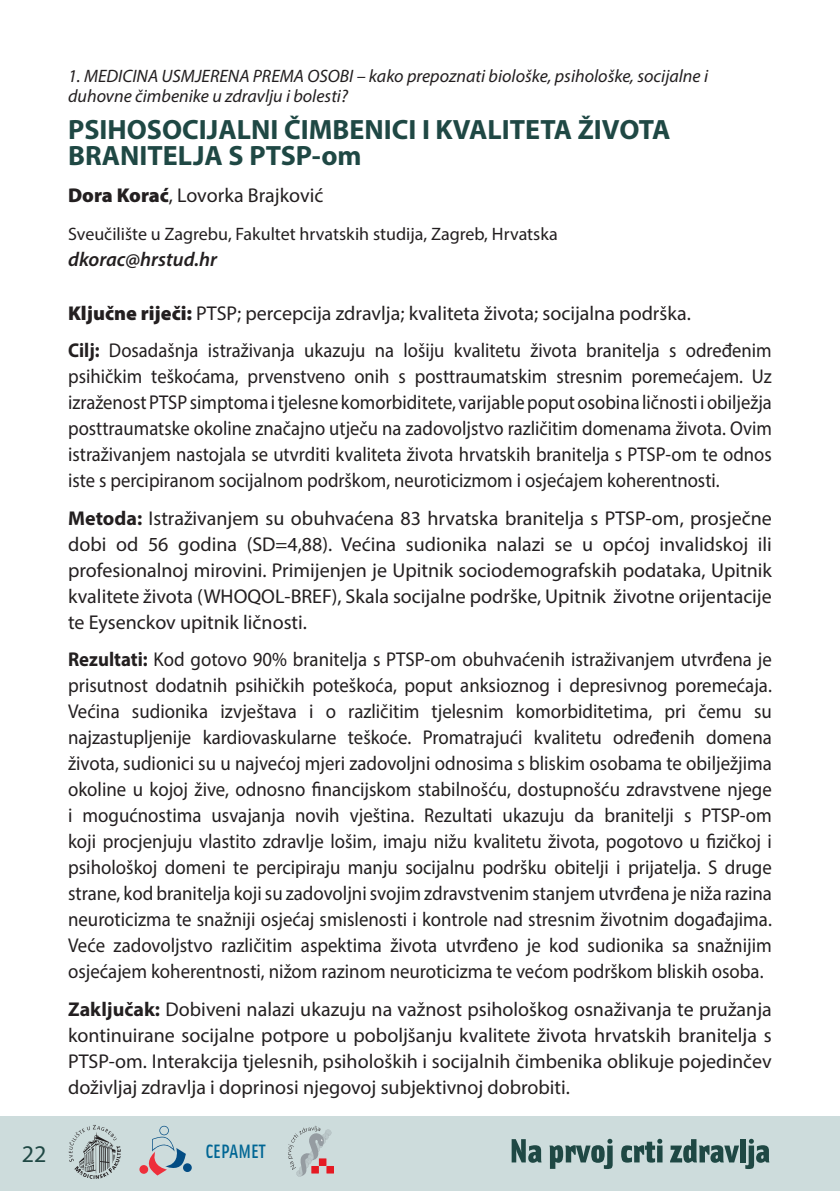
<style>
.page{position:relative;width:840px;height:1191px;background:#fff}
.page>*{position:absolute;margin:0;border:0;box-sizing:border-box;transform-origin:0 0}
.t1{font:700 28px/26px "Myriad Pro";color:#1f4844}
.t2{font:24px "Myriad Pro";color:#1f4844}
.t3{font:20px/26px "Myriad Pro";color:#231f20;text-align:justify;scale:.94 1}
.t4{font:20px/26px "Myriad Pro";color:#231f20;text-align:justify}
.t5{font:20px/26px "Myriad Pro";color:#231f20;text-align:justify;scale:.93 1}
.t6{font:italic 600 20px "Myriad Pro";color:#231f20}
.t7{font:500 19.4px "Solex";color:#006694}
.t8{font:italic 18px/20px "Myriad Pro";color:#231f20}
.t9{font:18px "Myriad Pro";color:#231f20}
.s1{font-weight:900}
.s2{font-weight:700}
</style>
<div class="page">
<div style="left:0;top:1116px;width:839px;height:75px;background:#cddcdc"></div>
<svg style="left:511px;top:1139px;width:30px;height:23px"></svg>
<svg style="left:549px;top:1138px;width:63px;height:31px"></svg>
<svg style="left:621px;top:1138px;width:41px;height:24px"></svg>
<svg style="left:670px;top:1139px;width:68px;height:23px"></svg>
<div style="left:739px;top:1139px;width:6px;height:23px;background:#1f4844"></div>
<svg style="left:744px;top:1138px;width:25px;height:31px"></svg>
<svg style="left:145px;top:1125px;width:41px;height:50px"></svg>
<div style="left:183px;top:1163px;width:9px;height:9px;background:#034d84;border-radius:50%"></div>
<div style="left:139px;top:1165px;width:9px;height:8px;background:#ee2f3b;border-radius:50%"></div>
<div style="left:326px;top:1166px;width:7px;height:7px;background:#e51a23"></div>
<svg style="left:288px;top:1125px;width:43px;height:51px"></svg>
<svg style="left:69px;top:1125px;width:52px;height:53px"></svg>
<p class="t8" style="left:68px;top:65px;width:641px">1. MEDICINA USMJERENA PREMA OSOBI – kako prepoznati biološke, psihološke, socijalne i duhovne čimbenike u zdravlju i bolesti?</p>
<h1 class="t1" style="left:68px;top:116px;width:603px">PSIHOSOCIJALNI ČIMBENICI I KVALITETA ŽIVOTA<br>BRANITELJA S PTSP-om</h1>
<p class="t4" style="left:68px;top:182px;width:256px"><span class="s1">Dora Korać</span>, Lovorka Brajković</p>
<p class="t9" style="left:68px;top:222px;width:491px">Sveučilište u Zagrebu, Fakultet hrvatskih studija, Zagreb, Hrvatska</p>
<p class="t6" style="left:68px;top:246px;width:150px">dkorac@hrstud.hr</p>
<p class="t4" style="left:68px;top:294px;width:704px;line-height:37.4px"><span class="s1">Ključne riječi:</span> PTSP; percepcija zdravlja; kvaliteta života; socijalna podrška.<br><span class="s2">Cilj:</span> Dosadašnja istraživanja ukazuju na lošiju kvalitetu života branitelja s određenim</p>
<p class="t5" style="left:68px;top:363px;width:757px">psihičkim teškoćama, prvenstveno onih s posttraumatskim stresnim poremećajem. Uz izraženost PTSP simptoma i tjelesne komorbiditete, varijable poput osobina ličnosti i obilježja posttraumatske okoline značajno utječu na zadovoljstvo različitim domenama života. Ovim istraživanjem nastojala se utvrditi kvaliteta života hrvatskih branitelja s PTSP-om te odnos iste s percipiranom socijalnom podrškom, neuroticizmom i osjećajem koherentnosti.</p>
<p class="t4" style="left:68px;top:505px;width:705px"><span class="s2">Metoda:</span> Istraživanjem su obuhvaćena 83 hrvatska branitelja s PTSP-om, prosječne dobi od 56 godina (SD=4,88). Većina sudionika nalazi se u općoj invalidskoj ili profesionalnoj mirovini. Primijenjen je Upitnik sociodemografskih podataka, Upitnik kvalitete života (WHOQOL‐BREF), Skala socijalne podrške, Upitnik životne orijentacije te Eysenckov upitnik ličnosti.</p>
<p class="t3" style="left:68px;top:646px;width:749px"><span class="s2">Rezultati:</span> Kod gotovo 90% branitelja s PTSP-om obuhvaćenih istraživanjem utvrđena je prisutnost dodatnih psihičkih poteškoća, poput anksioznog i depresivnog poremećaja.<br>Većina sudionika izvještava i o različitim tjelesnim komorbiditetima, pri čemu su najzastupljenije kardiovaskularne teškoće. Promatrajući kvalitetu određenih domena života, sudionici su u najvećoj mjeri zadovoljni odnosima s bliskim osobama te obilježjima okoline u kojoj žive, odnosno financijskom stabilnošću, dostupnošću zdravstvene njege i mogućnostima usvajanja novih vještina. Rezultati ukazuju da branitelji s PTSP-om koji procjenjuju vlastito zdravlje lošim, imaju nižu kvalitetu života, pogotovo u fizičkoj i psihološkoj domeni te percipiraju manju socijalnu podršku obitelji i prijatelja. S druge strane, kod branitelja koji su zadovoljni svojim zdravstvenim stanjem utvrđena je niža razina neuroticizma te snažniji osjećaj smislenosti i kontrole nad stresnim životnim događajima.<br>Veće zadovoljstvo različitim aspektima života utvrđeno je kod sudionika sa snažnijim osjećajem koherentnosti, nižom razinom neuroticizma te većom podrškom bliskih osoba.</p>
<p class="t4" style="left:68px;top:995px;width:704px"><span class="s2">Zaključak:</span> Dobiveni nalazi ukazuju na važnost psihološkog osnaživanja te pružanja kontinuirane socijalne potpore u poboljšanju kvalitete života hrvatskih branitelja s PTSP-om. Interakcija tjelesnih, psiholoških i socijalnih čimbenika oblikuje pojedinčev doživljaj zdravlja i doprinosi njegovoj subjektivnoj dobrobiti.</p>
<p class="t2" style="left:22px;top:1139px;width:26px">22</p>
<p class="t7" style="left:205px;top:1138px;width:62px">CEPAMET</p>
</div>
